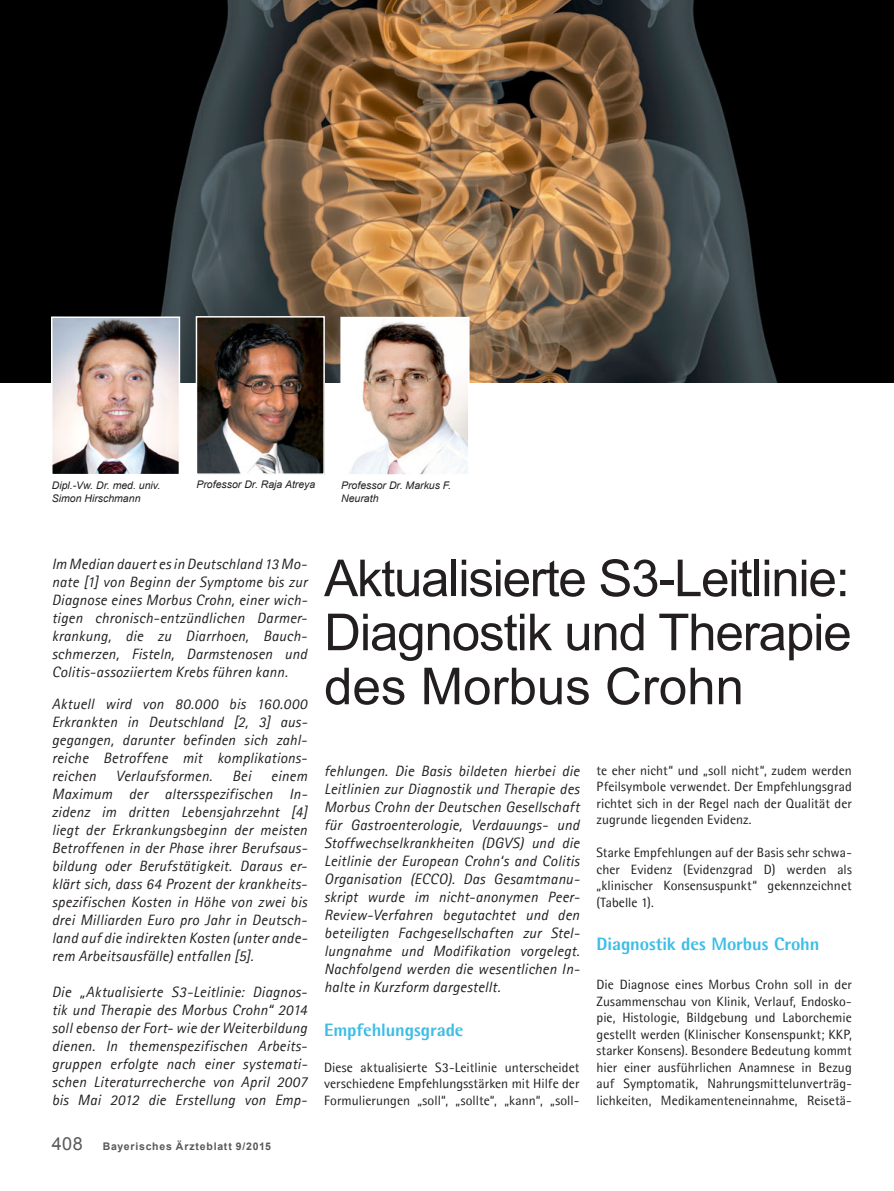
<style>
.page{position:relative;width:894px;height:1191px;background:#fff}
.page>*{position:absolute;margin:0;border:0;box-sizing:border-box;transform-origin:0 0}
.t1{font:51px/54px "Arial";letter-spacing:-.02em;color:#231f20;text-align:justify}
.t2{font:800 18px "Agfa Rotis Semisans";color:#3ebde7}
.t3{font:italic 15px/18px "Agfa Rotis Sans Serif";letter-spacing:.015em;color:#231f20;text-align:justify}
.t4{font:13.5px/16.5px "Agfa Rotis Semisans";color:#231f20;text-align:justify}
.t5{font:italic 10.5px/13.5px "Arial";color:#231f20}
.t6{font:700 10.5px "Arial";letter-spacing:.07em;color:#58595b}
.s1{font-weight:400;font-size:18px}
</style>
<div class="page">
<img style="left:0;top:0;width:893px;height:382px">
<img style="left:343px;top:320px;width:123px;height:152px">
<div style="left:340px;top:317px;width:129px;height:158px;border:2px solid #fff"></div>
<img style="left:199px;top:319px;width:123px;height:153px">
<div style="left:196px;top:316px;width:129px;height:159px;border:2px solid #fff"></div>
<img style="left:54px;top:319px;width:123px;height:153px">
<div style="left:51px;top:316px;width:129px;height:159px;border:2px solid #fff"></div>
<p class="t5" style="left:52px;top:478px;width:110px">Dipl.-Vw. Dr. med. univ.<br>Simon Hirschmann</p>
<p class="t5" style="left:196px;top:478px;width:120px">Professor Dr. Raja Atreya</p>
<p class="t5" style="left:341px;top:478px;width:111px">Professor Dr. Markus F.<br>Neurath</p>
<p class="t3" style="left:52px;top:555px;width:257px">Im Median dauert es in Deutschland 13 Mo&shy;nate [1] von Beginn der Symptome bis zur Diagnose eines Morbus Crohn, einer wich&shy;tigen chronisch-entzündlichen Darmer&shy;krankung, die zu Diarrhoen, Bauch&shy;schmerzen, Fisteln, Darmstenosen und Colitis-assoziiertem Krebs führen kann.</p>
<p class="t3" style="left:52px;top:695px;width:257px">Aktuell wird von 80.000 bis 160.000<br>Erkrankten in Deutschland [2, 3] aus&shy;gegangen, darunter befinden sich zahl&shy;reiche Betroffene mit komplikations&shy;reichen</p>
<p class="t3" style="left:116px;top:767px;width:98px">Verlaufsformen.</p>
<p class="t3" style="left:232px;top:767px;width:20px">Bei</p>
<p class="t3" style="left:52px;top:767px;width:257px;text-indent:219px">einem Maximum der altersspezifischen In&shy;zidenz im dritten Lebensjahrzehnt [4] liegt der Erkrankungsbeginn der meisten Betroffenen in der Phase ihrer Berufsaus&shy;bildung oder Berufstätigkeit. Daraus er&shy;klärt sich, dass 64 Prozent der krankheits&shy;spezifischen Kosten in Höhe von zwei bis drei Milliarden Euro pro Jahr in Deutsch&shy;land auf die indirekten Kosten (unter ande&shy;rem Arbeitsausfälle) entfallen [5].</p>
<p class="t3" style="left:52px;top:983px;width:257px">Die „Aktualisierte S3-Leitlinie: Diagnos&shy;tik und Therapie des Morbus Crohn“ 2014 soll ebenso der Fort- wie der Weiterbildung dienen. In themenspezifischen Arbeits&shy;gruppen erfolgte nach einer systemati&shy;schen Literaturrecherche von April 2007 bis Mai 2012 die Erstellung von Emp-</p>
<h1 class="t1" style="left:324px;top:551px;width:529px">Aktualisierte S3-Leitlinie:<br>Diagnostik und Therapie des Morbus Crohn</h1>
<p class="t3" style="left:324px;top:762px;width:257px">fehlungen. Die Basis bildeten hierbei die Leitlinien zur Diagnostik und Therapie des Morbus Crohn der Deutschen Gesellschaft für Gastroenterologie, Verdauungs- und Stoffwechselkrankheiten (DGVS) und die Leitlinie der European Crohn‘s and Colitis Organisation (ECCO). Das Gesamtmanu&shy;skript wurde im nicht-anonymen Peer-Review-Verfahren begutachtet und den beteiligten Fachgesellschaften zur Stel&shy;lungnahme und Modifikation vorgelegt.<br>Nachfolgend werden die wesentlichen In&shy;halte in Kurzform dargestellt.</p>
<p class="t2" style="left:324px;top:1018px;width:141px">Empfehlungsgrade</p>
<p class="t4" style="left:324px;top:1059px;width:257px">Diese aktualisierte S3-Leitlinie unterscheidet verschiedene Empfehlungsstärken mit Hilfe der Formulierungen „soll“, „sollte“, „kann“, „soll-</p>
<p class="t4" style="left:596px;top:762px;width:257px">te eher nicht“ und „soll nicht“, zudem werden Pfeilsymbole verwendet. Der Empfehlungsgrad richtet sich in der Regel nach der Qualität der zugrunde liegenden Evidenz.</p>
<p class="t4" style="left:596px;top:844px;width:257px">Starke Empfehlungen auf der Basis sehr schwa&shy;cher Evidenz (Evidenzgrad D) werden als „klinischer Konsensuspunkt“ gekennzeichnet (Tabelle 1).</p>
<p class="t2" style="left:596px;top:932px;width:224px">Diagnostik des Morbus Crohn</p>
<p class="t4" style="left:596px;top:976px;width:257px">Die Diagnose eines Morbus Crohn soll in der Zusammenschau von Klinik, Verlauf, Endosko&shy;pie, Histologie, Bildgebung und Laborchemie gestellt werden (Klinischer Konsenspunkt; KKP, starker Konsens). Besondere Bedeutung kommt hier einer ausführlichen Anamnese in Bezug auf Symptomatik, Nahrungsmittelunverträg&shy;lichkeiten, Medikamenteneinnahme, Reisetä-</p>
<p class="t6" style="left:52px;top:1140px;width:221px"><span class="s1">408</span> Bayerisches Ärzteblatt 9/2015</p>
</div>
